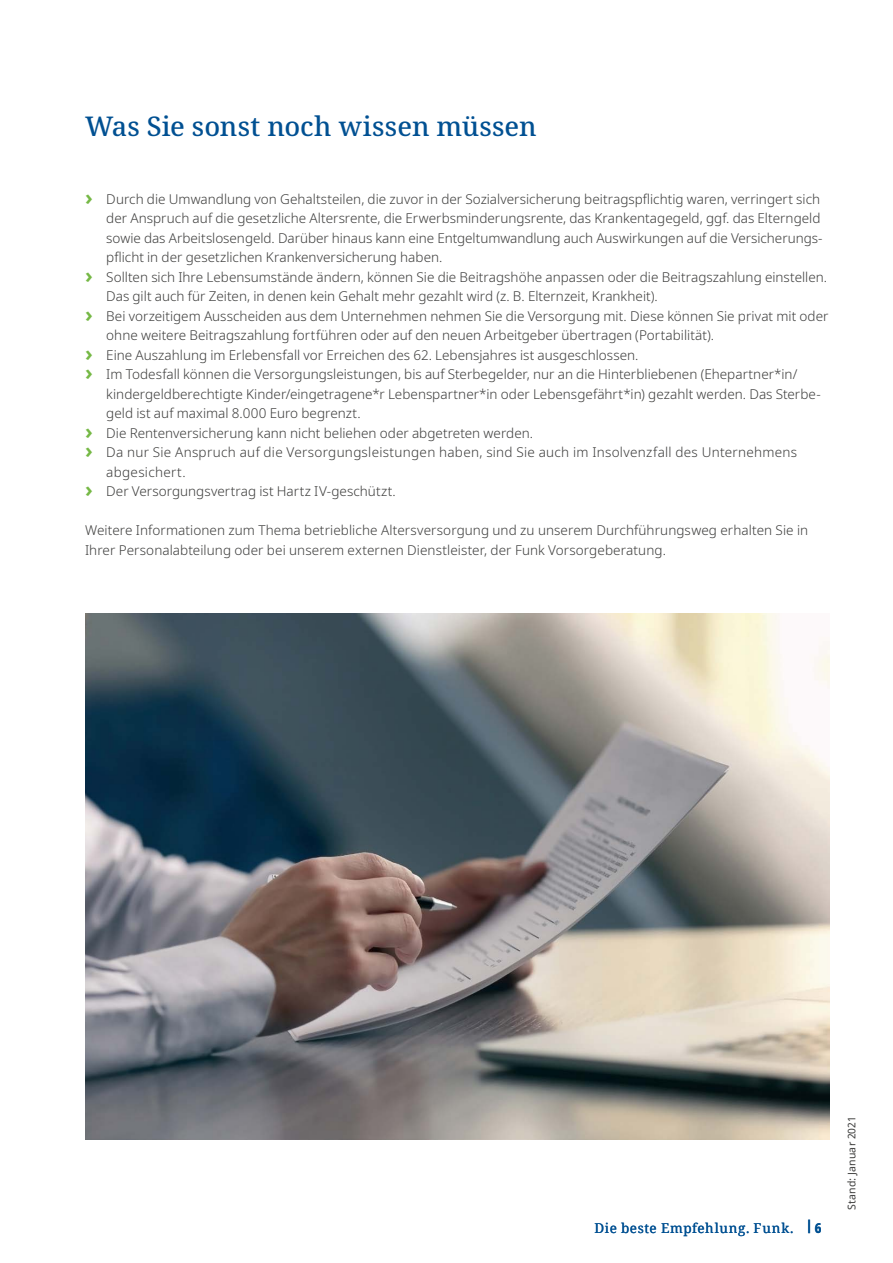
<style>
.page{position:relative;width:893px;height:1263px;background:#fff}
.page>*{position:absolute;margin:0;border:0;box-sizing:border-box;transform-origin:0 0}
.t1{font:500 27px "Noto Serif";color:#005092}
.t2{font:300 13.5px/19.5px "Noto Sans";color:#3c3c3b}
.t3{font:300 13.5px "Noto Sans";letter-spacing:.02em;color:#3c3c3b}
.t4{font:13.5px "Noto Serif";letter-spacing:.045em;color:#005092}
.t5{font:700 condensed 13.5px "Noto Sans";color:#005092}
.t6{font:10.5px "Noto Sans";letter-spacing:.02em;color:#3c3c3b}
.s1{font-weight:700;font-size:21px;color:#75b845}
</style>
<div class="page">
<img style="left:85px;top:613px;width:744px;height:527px">
<h1 class="t1" style="left:85px;top:108px;width:453px">Was Sie sonst noch wissen müssen</h1>
<p class="t2" style="left:85px;top:189px;width:737px"><span class="s1">›</span> Durch die Umwandlung von Gehaltsteilen, die zuvor in der Sozialversicherung beitragspflichtig waren, verringert sich</p>
<p class="t2" style="left:106px;top:209px;width:716px">der Anspruch auf die gesetzliche Altersrente, die Erwerbsminderungsrente, das Krankentagegeld, ggf. das Elterngeld</p>
<p class="t2" style="left:106px;top:228px;width:718px">sowie das Arbeitslosengeld. Darüber hinaus kann eine Entgeltumwandlung auch Auswirkungen auf die Versicherungs-</p>
<p class="t2" style="left:106px;top:248px;width:338px">pflicht in der gesetzlichen Krankenversicherung haben.</p>
<p class="t2" style="left:85px;top:267px;width:744px"><span class="s1">›</span> Sollten sich Ihre Lebensumstände ändern, können Sie die Beitragshöhe anpassen oder die Beitragszahlung einstellen.</p>
<p class="t2" style="left:106px;top:287px;width:553px">Das gilt auch für Zeiten, in denen kein Gehalt mehr gezahlt wird (z. B. Elternzeit, Krankheit).</p>
<p class="t2" style="left:85px;top:306px;width:745px"><span class="s1">›</span> Bei vorzeitigem Ausscheiden aus dem Unternehmen nehmen Sie die Versorgung mit. Diese können Sie privat mit oder</p>
<p class="t2" style="left:106px;top:326px;width:609px">ohne weitere Beitragszahlung fortführen oder auf den neuen Arbeitgeber übertragen (Portabilität).</p>
<p class="t2" style="left:85px;top:345px;width:555px"><span class="s1">›</span> Eine Auszahlung im Erlebensfall vor Erreichen des 62. Lebensjahres ist ausgeschlossen.</p>
<p class="t2" style="left:85px;top:365px;width:714px"><span class="s1">›</span> Im Todesfall können die Versorgungsleistungen, bis auf Sterbegelder, nur an die Hinterbliebenen (Ehepartner*in/</p>
<p class="t2" style="left:106px;top:384px;width:716px">kindergeldberechtigte Kinder/eingetragene*r Lebenspartner*in oder Lebensgefährt*in) gezahlt werden. Das Sterbe-</p>
<p class="t2" style="left:106px;top:404px;width:256px">geld ist auf maximal 8.000 Euro begrenzt.</p>
<p class="t2" style="left:85px;top:423px;width:450px"><span class="s1">›</span> Die Rentenversicherung kann nicht beliehen oder abgetreten werden.</p>
<p class="t3" style="left:85px;top:443px;width:714px"><span class="s1">›</span> Da nur Sie Anspruch auf die Versorgungsleistungen haben, sind Sie auch im Insolvenzfall des Unternehmens</p>
<p class="t3" style="left:106px;top:462px;width:81px">abgesichert.</p>
<p class="t2" style="left:85px;top:482px;width:312px"><span class="s1">›</span> Der Versorgungsvertrag ist Hartz IV-geschützt.</p>
<p class="t2" style="left:85px;top:521px;width:725px">Weitere Informationen zum Thema betriebliche Altersversorgung und zu unserem Durchführungsweg erhalten Sie in<br>Ihrer Personalabteilung oder bei unserem externen Dienstleister, der Funk Vorsorgeberatung.</p>
<p class="t4" style="left:595px;top:1218px;width:201px">Die beste Empfehlung. Funk.</p>
<p class="t5" style="left:806px;top:1217px;width:17px">| 6</p>
<p class="t6" style="left:844px;top:1210px;width:96px;rotate:-90deg">Stand: Januar 2021</p>
</div>
